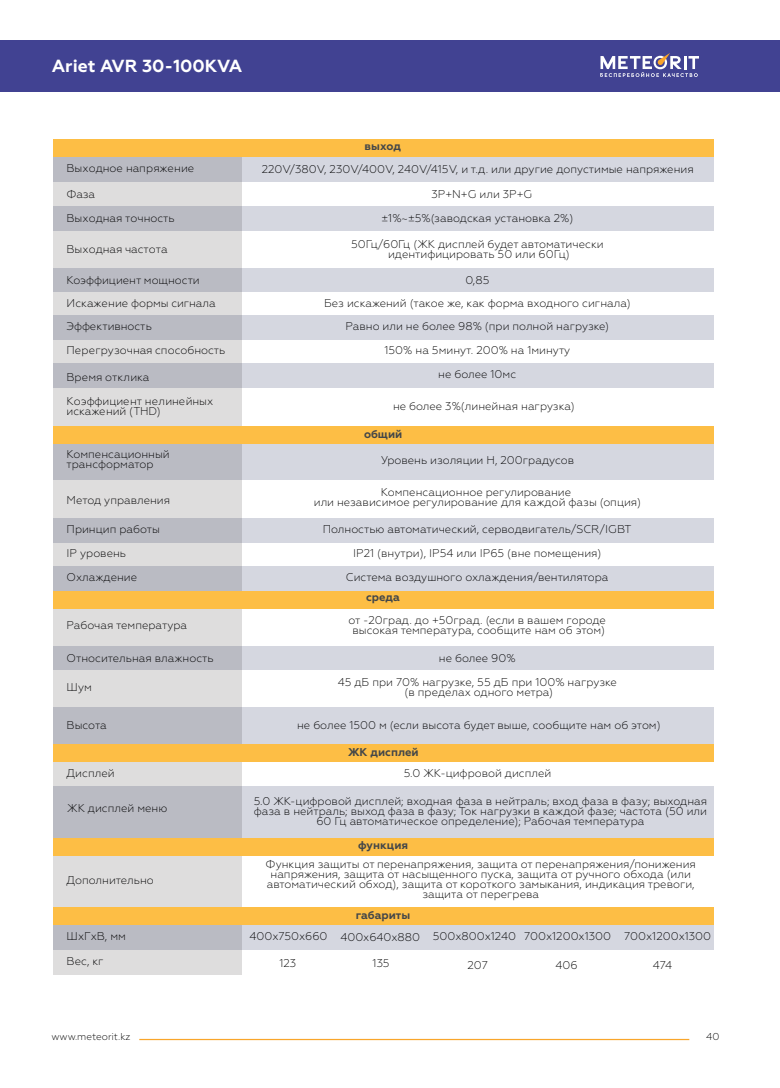
<style>
.page{position:relative;width:780px;height:1088px;background:#fff}
.page>*{position:absolute;margin:0;border:0;box-sizing:border-box;transform-origin:0 0}
.t1{font:700 17.5px "Geometria";color:#fff}
.t2{font:300 11.25px/10px "Geometria";color:#000001;text-align:center}
.t3{font:700 11.25px "Geometria";color:#444749}
.t4{font:300 10px "Geometria";color:#000001}
</style>
<div class="page">
<hr style="left:139px;top:1039px;width:550px;height:1px;background:#f9a62b">
<div style="left:0;top:40px;width:780px;height:52px;background:#414292"></div>
<svg style="left:600px;top:53px;width:99px;height:24px"></svg>
<div style="left:53px;top:157px;width:660px;height:25px;background:#d5d7e0"></div>
<div style="left:53px;top:206px;width:660px;height:25px;background:#d5d7e0"></div>
<div style="left:53px;top:268px;width:660px;height:25px;background:#d5d7e0"></div>
<div style="left:53px;top:292px;width:660px;height:25px;background:#fff"></div>
<div style="left:53px;top:315px;width:660px;height:25px;background:#d5d7e0"></div>
<div style="left:53px;top:363px;width:660px;height:25px;background:#d5d7e0"></div>
<div style="left:53px;top:443px;width:660px;height:37px;background:#d5d7e0"></div>
<div style="left:53px;top:518px;width:660px;height:25px;background:#d5d7e0"></div>
<div style="left:53px;top:566px;width:660px;height:25px;background:#d5d7e0"></div>
<div style="left:53px;top:646px;width:660px;height:24px;background:#d5d7e0"></div>
<div style="left:53px;top:925px;width:660px;height:24px;background:#d5d7e0"></div>
<div style="left:53px;top:786px;width:660px;height:52px;background:#d5d7e0"></div>
<div style="left:53px;top:707px;width:660px;height:37px;background:#d5d7e0"></div>
<div style="left:53px;top:139px;width:660px;height:18px;background:#fdbe45"></div>
<svg style="left:53px;top:157px;width:188px;height:817px;background:#cccccf"></svg>
<div style="left:53px;top:426px;width:660px;height:18px;background:#fdbe45"></div>
<div style="left:53px;top:591px;width:660px;height:17px;background:#fdbe45"></div>
<div style="left:53px;top:744px;width:660px;height:17px;background:#fdbe45"></div>
<div style="left:53px;top:907px;width:660px;height:18px;background:#fdbe45"></div>
<div style="left:53px;top:838px;width:660px;height:17px;background:#fdbe45"></div>
<h1 class="t1" style="left:52px;top:56px;width:192px">Ariet AVR 30-100KVA</h1>
<p class="t2" style="left:67px;top:163px;width:129px">Выходное напряжение</p>
<p class="t2" style="left:67px;top:182px;width:110px;line-height:23.6px;text-align:left">Фаза<br>Выходная точность</p>
<p class="t2" style="left:67px;top:244px;width:103px">Выходная частота</p>
<p class="t2" style="left:67px;top:275px;width:135px">Коэффициент мощности</p>
<p class="t2" style="left:67px;top:292px;width:151px;line-height:22.9px;text-align:left">Искажение формы сигнала<br>Эффективность</p>
<p class="t2" style="left:67px;top:345px;width:160px">Перегрузочная способность</p>
<p class="t2" style="left:67px;top:365px;width:148px;line-height:23.9px;text-align:left">Время отклика<br>Коэффициент нелинейных</p>
<p class="t2" style="left:67px;top:406px;width:96px">искажений (THD)</p>
<p class="t2" style="left:67px;top:449px;width:105px;text-align:left">Компенсационный трансформатор</p>
<p class="t2" style="left:67px;top:495px;width:105px">Метод управления</p>
<p class="t2" style="left:67px;top:517px;width:95px;line-height:24.1px;text-align:left">Принцип работы<br>IP уровень<br>Охлаждение</p>
<p class="t2" style="left:67px;top:620px;width:122px">Рабочая температура</p>
<p class="t2" style="left:67px;top:652px;width:148px">Относительная влажность</p>
<p class="t2" style="left:67px;top:682px;width:27px">Шум</p>
<p class="t2" style="left:67px;top:720px;width:42px">Высота</p>
<p class="t2" style="left:67px;top:768px;width:49px">Дисплей</p>
<p class="t2" style="left:67px;top:803px;width:102px">ЖК дисплей меню</p>
<p class="t2" style="left:67px;top:875px;width:89px">Дополнительно</p>
<p class="t3" style="left:364px;top:139px;width:38px">выход</p>
<p class="t2" style="left:262px;top:164px;width:433px">220V/380V, 230V/400V, 240V/415V, и т.д. или другие допустимые напряжения</p>
<p class="t2" style="left:381px;top:213px;width:193px">±1%~±5%(заводская установка 2%)</p>
<p class="t2" style="left:351px;top:239px;width:254px">50Гц/60Гц (ЖК дисплей будет автоматически идентифицировать 50 или 60Гц)</p>
<p class="t2" style="left:465px;top:275px;width:26px">0,85</p>
<p class="t2" style="left:431px;top:189px;width:102px">3P+N+G или 3P+G</p>
<p class="t2" style="left:324px;top:292px;width:308px;line-height:22.8px">Без искажений (такое же, как форма входного сигнала)<br>Равно или не более 98% (при полной нагрузке)</p>
<p class="t2" style="left:384px;top:338px;width:187px;line-height:24px">150% на 5минут. 200% на 1минуту не более 10мс</p>
<p class="t2" style="left:393px;top:401px;width:183px">не более 3%(линейная нагрузка)</p>
<p class="t3" style="left:364px;top:428px;width:40px">общий</p>
<p class="t2" style="left:381px;top:455px;width:195px">Уровень изоляции Н, 200градусов</p>
<p class="t2" style="left:314px;top:487px;width:329px">Компенсационное регулирование<br>или независимое регулирование для каждой фазы (опция)</p>
<p class="t2" style="left:323px;top:517px;width:310px;line-height:24px">Полностью автоматический, серводвигатель/SCR/IGBT<br>IP21 (внутри), IP54 или IP65 (вне помещения)<br>Система воздушного охлаждения/вентилятора</p>
<p class="t2" style="left:348px;top:615px;width:259px">от -20град. до +50град. (если в вашем городе высокая температура, сообщите нам об этом)</p>
<p class="t3" style="left:366px;top:591px;width:35px">среда</p>
<p class="t2" style="left:439px;top:653px;width:78px">не более 90%</p>
<p class="t2" style="left:338px;top:677px;width:281px">45 дБ при 70% нагрузке, 55 дБ при 100% нагрузке (в пределах одного метра)</p>
<p class="t2" style="left:297px;top:720px;width:365px">не более 1500 м (если высота будет выше, сообщите нам об этом)</p>
<p class="t2" style="left:404px;top:767px;width:149px">5.0 ЖК-цифровой дисплей</p>
<p class="t3" style="left:348px;top:745px;width:72px">ЖК дисплей</p>
<p class="t2" style="left:254px;top:795px;width:455px">5.0 ЖК-цифровой дисплей; входная фаза в нейтраль; вход фаза в фазу; выходная фаза в нейтраль; выход фаза в фазу; Ток нагрузки в каждой фазе; частота (50 или<br>60 Гц автоматическое определение); Рабочая температура</p>
<p class="t3" style="left:358px;top:839px;width:51px">функция</p>
<p class="t2" style="left:265px;top:859px;width:432px">Функция защиты от перенапряжения, защита от перенапряжения/понижения напряжения, защита от насыщенного пуска, защита от ручного обхода (или автоматический обход), защита от короткого замыкания, индикация тревоги, защита от перегрева</p>
<p class="t3" style="left:356px;top:908px;width:56px">габариты</p>
<p class="t2" style="left:67px;top:931px;width:61px">ШxГxВ, мм</p>
<p class="t2" style="left:67px;top:956px;width:39px">Вес, кг</p>
<p class="t2" style="left:249px;top:931px;width:80px">400x750x660</p>
<p class="t2" style="left:279px;top:958px;width:18px">123</p>
<p class="t2" style="left:340px;top:932px;width:81px">400x640x880</p>
<p class="t2" style="left:372px;top:958px;width:19px">135</p>
<p class="t2" style="left:433px;top:931px;width:85px">500x800x1240</p>
<p class="t2" style="left:467px;top:959px;width:22px">207</p>
<p class="t2" style="left:524px;top:931px;width:88px">700x1200x1300</p>
<p class="t2" style="left:555px;top:960px;width:24px">406</p>
<p class="t2" style="left:624px;top:931px;width:88px">700x1200x1300</p>
<p class="t2" style="left:652px;top:960px;width:21px">474</p>
<p class="t4" style="left:51px;top:1030px;width:81px">www.meteorit.kz</p>
<p class="t4" style="left:706px;top:1030px;width:15px">40</p>
</div>
